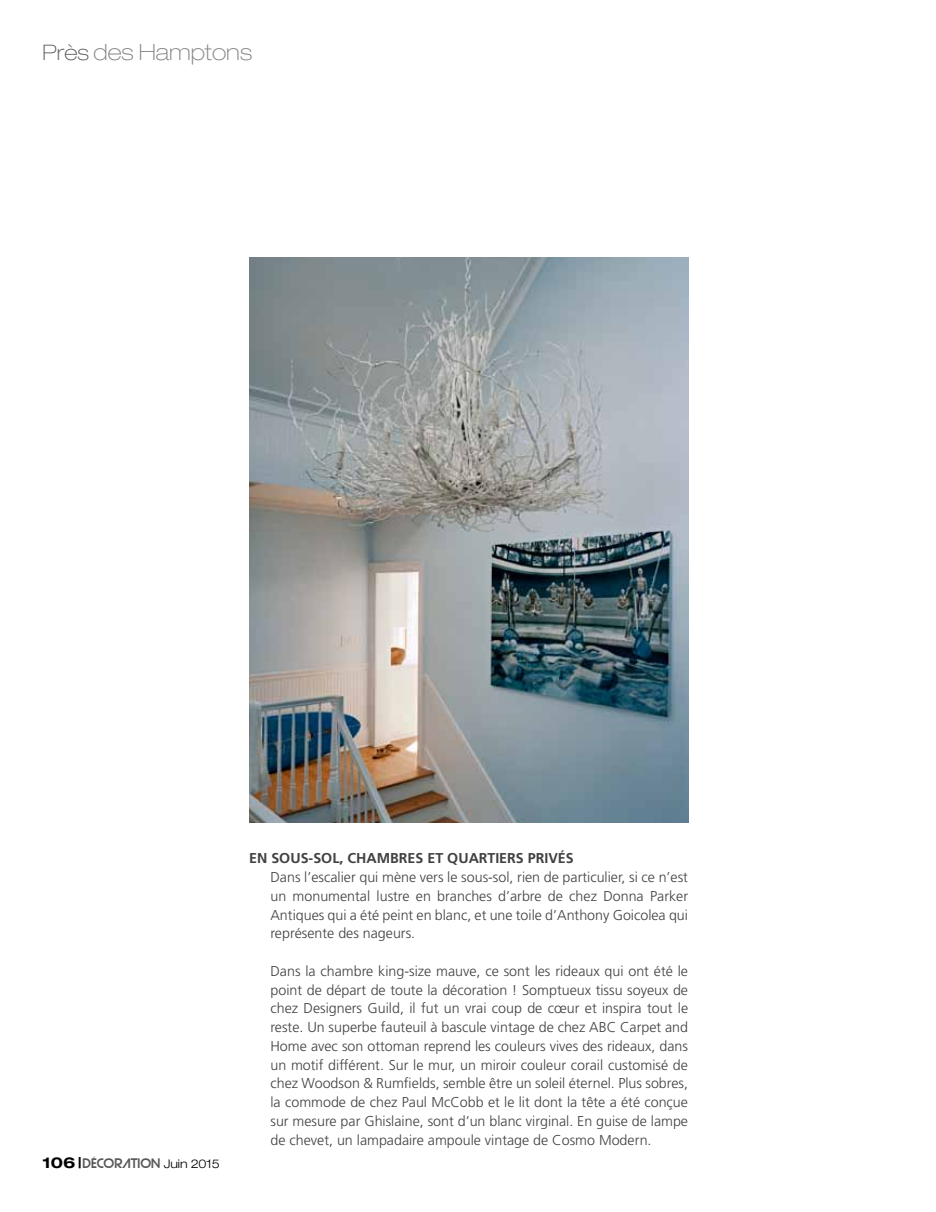
<style>
.page{position:relative;width:936px;height:1212px;background:#fff}
.page>*{position:absolute;margin:0;border:0;box-sizing:border-box;transform-origin:0 0}
.t1{font:100 expanded 22.5px "Helvetica Neue";color:#808285}
.t2{font:300 14.25px/18.8px "Frutiger";color:#414042;text-align:justify}
.t3{font:700 14.25px "Frutiger CE";color:#414042}
.t4{font:13.5px "Strasua";color:#58595b}
.s1{font-size:21.3px;color:#58595b}
.s2{font-family:"Helvetica Neue";font-weight:700;font-stretch:expanded;font-size:15px;color:#000}
.s3{font-family:"Helvetica Neue";font-weight:300;font-stretch:expanded;font-size:12px;color:#000}
</style>
<div class="page">
<img style="left:249px;top:257px;width:439px;height:566px">
<h1 class="t1" style="left:43px;top:39px;width:211px"><span class="s1">Près</span> des Hamptons</h1>
<p class="t4" style="left:42px;top:1156px;width:179px"><span class="s2">106 |</span>DéCORATION <span class="s3">Juin 2015</span></p>
<p class="t3" style="left:249px;top:850px;width:326px">EN SOUS-SOL, CHAMBRES ET QUARTIERS PRIVÉS</p>
<p class="t2" style="left:270px;top:868px;width:419px">Dans l’escalier qui mène vers le sous-sol, rien de particulier, si ce n’est un monumental lustre en branches d’arbre de chez Donna Parker Antiques qui a été peint en blanc, et une toile d’Anthony Goicolea qui représente des nageurs.</p>
<p class="t2" style="left:270px;top:962px;width:419px">Dans la chambre king-size mauve, ce sont les rideaux qui ont été le point de départ de toute la décoration ! Somptueux tissu soyeux de chez Designers Guild, il fut un vrai coup de cœur et inspira tout le reste. Un superbe fauteuil à bascule vintage de chez ABC Carpet and Home avec son ottoman reprend les couleurs vives des rideaux, dans un motif différent. Sur le mur, un miroir couleur corail customisé de chez Woodson &amp; Rumfields, semble être un soleil éternel. Plus sobres, la commode de chez Paul McCobb et le lit dont la tête a été conçue sur mesure par Ghislaine, sont d’un blanc virginal. En guise de lampe de chevet, un lampadaire ampoule vintage de Cosmo Modern.</p>
</div>
